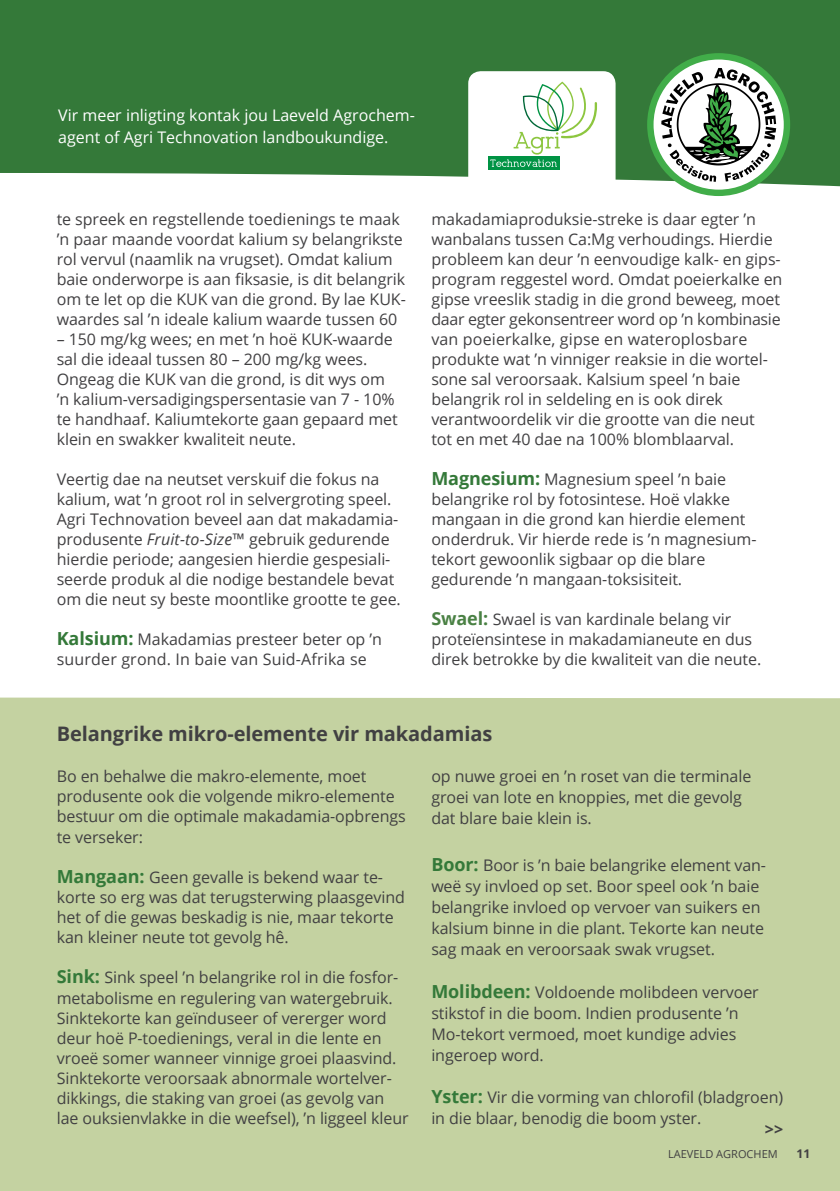
<style>
.page{position:relative;width:840px;height:1191px;background:#fff}
.page>*{position:absolute;margin:0;border:0;box-sizing:border-box;transform-origin:0 0}
.t1{font:700 20px "Open Sans";letter-spacing:-.005em;color:#414042}
.t2{font:16px/20px "Open Sans";letter-spacing:-.005em;color:#414042}
.t3{font:16px/22px "Open Sans";color:#fff}
.t4{font:700 16px "Open Sans";color:#414042}
.t5{font:700 12px "Open Sans";color:#414042}
.t6{font:11px "Open Sans";color:#414042}
.s1{font-style:italic}
.s2{font-weight:700;font-size:18px;color:#347939}
.s3{font-weight:700;font-size:18px;color:#4a8144}
</style>
<div class="page">
<div style="left:0;top:697px;width:839px;height:494px;background:#c4d2a1"></div>
<div style="left:0;top:0;width:839px;height:210px;background:#347939"></div>
<svg style="left:0;top:173px;width:839px;height:37px;background:#f1f6f1"></svg>
<div style="left:468px;top:71px;width:147px;height:126px;background:#fff;border-radius:12px"></div>
<div style="left:487px;top:156px;width:72px;height:14px;background:#009344"></div>
<svg style="left:490px;top:82px;width:106px;height:85px"></svg>
<svg style="left:646px;top:53px;width:143px;height:143px;background:#48ad50"></svg>
<div style="left:653px;top:60px;width:130px;height:130px;background:#fff;border-radius:50%"></div>
<svg style="left:661px;top:68px;width:114px;height:114px"></svg>
<p class="t3" style="left:58px;top:104px;width:358px">Vir meer inligting kontak jou Laeveld Agrochem&shy;agent of Agri Technovation landboukundige.</p>
<p class="t2" style="left:57px;top:209px;width:350px">te spreek en regstellende toedienings te maak ’n paar maande voordat kalium sy belangrikste rol vervul (naamlik na vrugset). Omdat kalium baie onderworpe is aan fiksasie, is dit belangrik om te let op die KUK van die grond. By lae KUK&shy;waardes sal ’n ideale kalium waarde tussen 60</p>
<p class="t2" style="left:57px;top:329px;width:342px">– 150 mg/kg wees; en met ’n hoë KUK-waarde sal die ideaal tussen 80 – 200 mg/kg wees.<br>Ongeag die KUK van die grond, is dit wys om ’n kalium-versadigingspersentasie van 7 - 10% te handhaaf. Kaliumtekorte gaan gepaard met klein en swakker kwaliteit neute.</p>
<p class="t2" style="left:57px;top:469px;width:345px">Veertig dae na neutset verskuif die fokus na kalium, wat ’n groot rol in selvergroting speel.<br>Agri Technovation beveel aan dat makadamia&shy;produsente <span class="s1">Fruit-to-Size</span>™ gebruik gedurende hierdie periode; aangesien hierdie gespesiali&shy;seerde produk al die nodige bestandele bevat om die neut sy beste moontlike grootte te gee.</p>
<p class="t2" style="left:57px;top:629px;width:326px"><span class="s2">Kalsium:</span> Makadamias presteer beter op ’n suurder grond. In baie van Suid-Afrika se</p>
<p class="t2" style="left:431px;top:209px;width:352px">makadamiaproduksie-streke is daar egter ’n wanbalans tussen Ca:Mg verhoudings. Hierdie probleem kan deur ’n eenvoudige kalk- en gips&shy;program reggestel word. Omdat poeierkalke en gipse vreeslik stadig in die grond beweeg, moet daar egter gekonsentreer word op ’n kombinasie van poeierkalke, gipse en wateroplosbare produkte wat ’n vinniger reaksie in die wortel&shy;sone sal veroorsaak. Kalsium speel ’n baie belangrik rol in seldeling en is ook direk verantwoordelik vir die grootte van die neut<br>tot en met 40 dae na 100% blomblaarval.</p>
<p class="t2" style="left:431px;top:469px;width:326px"><span class="s2">Magnesium:</span> Magnesium speel ’n baie belangrike rol by fotosintese. Hoë vlakke mangaan in die grond kan hierdie element onderdruk. Vir hierde rede is ’n magnesium&shy;tekort gewoonlik sigbaar op die blare gedurende ’n mangaan-toksisiteit.</p>
<p class="t2" style="left:431px;top:609px;width:331px"><span class="s3">Swael:</span> Swael is van kardinale belang vir proteïensintese in makadamianeute en dus direk betrokke by die kwaliteit van die neute.</p>
<p class="t1" style="left:57px;top:720px;width:437px">Belangrike mikro-elemente vir makadamias</p>
<p class="t2" style="left:57px;top:766px;width:350px">Bo en behalwe die makro-elemente, moet produsente ook die volgende mikro-elemente bestuur om die optimale makadamia-opbrengs te verseker:</p>
<p class="t2" style="left:57px;top:866px;width:349px"><span class="s2">Mangaan:</span> Geen gevalle is bekend waar te&shy;korte so erg was dat terugsterwing plaasgevind het of die gewas beskadig is nie, maar tekorte kan kleiner neute tot gevolg hê.</p>
<p class="t2" style="left:57px;top:967px;width:353px"><span class="s2">Sink:</span> Sink speel ’n belangrike rol in die fosfor&shy;metabolisme en regulering van watergebruik.<br>Sinktekorte kan geïnduseer of vererger word deur hoë P-toedienings, veral in die lente en vroeë somer wanneer vinnige groei plaasvind.<br>Sinktekorte veroorsaak abnormale wortelver&shy;dikkings, die staking van groei (as gevolg van lae ouksienvlakke in die weefsel), ’n liggeel kleur</p>
<p class="t2" style="left:431px;top:765px;width:321px;line-height:21.2px">op nuwe groei en ’n roset van die terminale groei van lote en knoppies, met die gevolg dat blare baie klein is.</p>
<p class="t2" style="left:431px;top:854px;width:336px;line-height:21.2px"><span class="s2">Boor:</span> Boor is ’n baie belangrike element van&shy;weë sy invloed op set. Boor speel ook ’n baie belangrike invloed op vervoer van suikers en kalsium binne in die plant. Tekorte kan neute sag maak en veroorsaak swak vrugset.</p>
<p class="t2" style="left:431px;top:980px;width:329px;line-height:21.2px"><span class="s2">Molibdeen:</span> Voldoende molibdeen vervoer stikstof in die boom. Indien produsente ’n Mo-tekort vermoed, moet kundige advies ingeroep word.</p>
<p class="t2" style="left:431px;top:1086px;width:353px;line-height:21.2px"><span class="s2">Yster:</span> Vir die vorming van chlorofil (bladgroen) in die blaar, benodig die boom yster.</p>
<p class="t4" style="left:764px;top:1118px;width:20px">&gt;&gt;</p>
<p class="t6" style="left:667px;top:1146px;width:111px">LAEVELD AGROCHEM</p>
<p class="t5" style="left:796px;top:1144px;width:15px">11</p>
</div>
